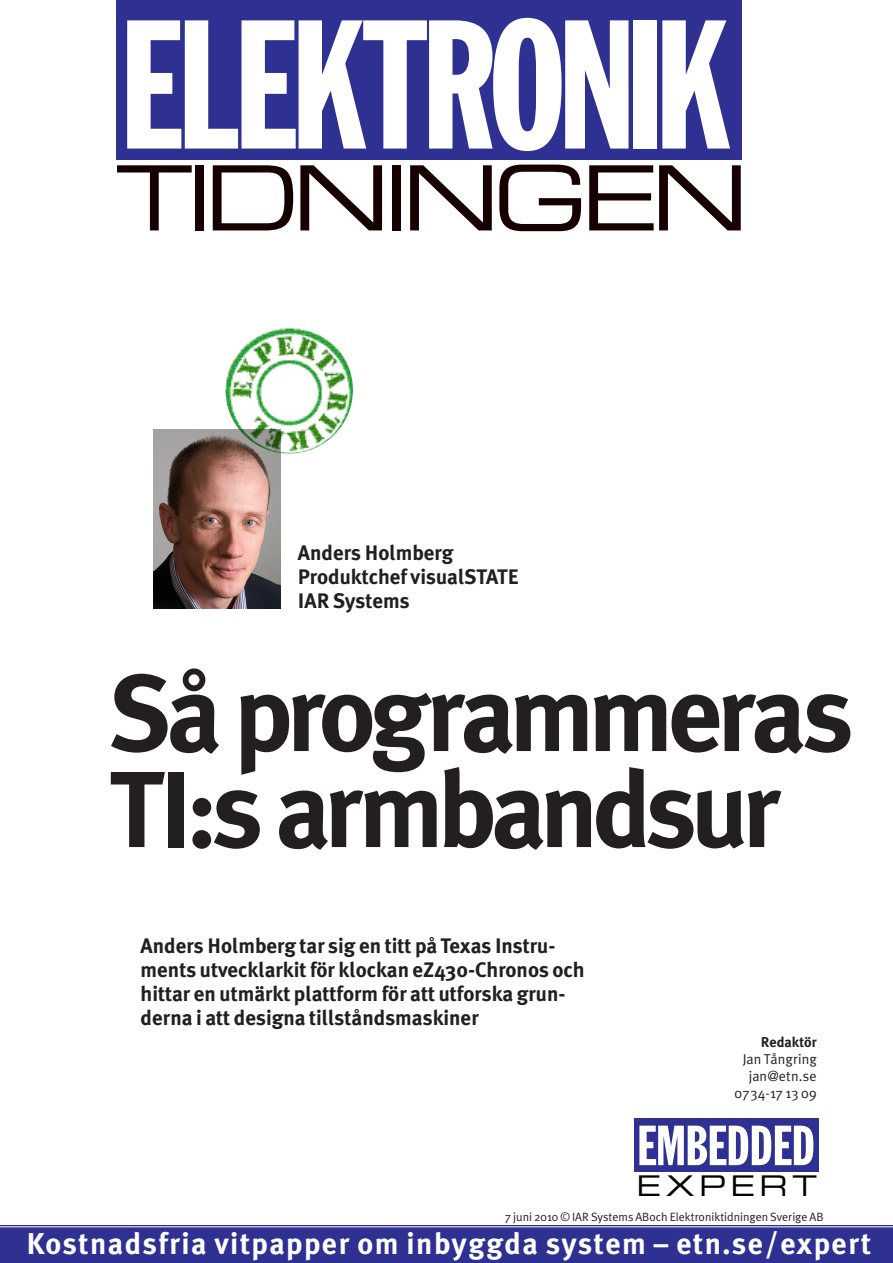
<style>
.page{position:relative;width:893px;height:1263px;background:#fff}
.page>*{position:absolute;margin:0;border:0;box-sizing:border-box;transform-origin:0 0}
.Byline_E-post{font:180px "Franklin Gothic Extra Cond";letter-spacing:-.035em;color:#fff}
.Stor_Rubrik{font:700 108px "Meta Plus";letter-spacing:-.055em;color:#231f20}
.Byline_E-post-2{font:90px "Eurostile Extended Two";letter-spacing:-.08em;color:#160000}
.Byline_E-post-3{font:55.5px "Franklin Gothic Extra Cond";letter-spacing:-.01em;color:#fff}
.Byline_E-post-4{font:700 30px "Meta Plus";letter-spacing:.05em;color:#fff}
.Byline_E-post-5{font:28.5px "Eurostile Extended Two";letter-spacing:.16em;color:#000}
.Stor_Ingress{font:700 21px/24px "Meta Plus";color:#231f20}
.Expert_Brödtext{font:14.25px "Meta Plus Normal";letter-spacing:.005em;color:#231f20}
.Expert_Brödtext-2{font:700 14.25px "Meta Plus";letter-spacing:-.005em;color:#231f20}
.t1{font:12px "Meta Plus Normal";color:#231f20}
</style>
<div class="page">
<div style="left:117px;top:0;width:625px;height:159px;background:#2e3092"></div>
<div style="left:0;top:1226px;width:893px;height:37px;background:#2e3092"></div>
<hr style="left:0;top:1226px;width:893px;height:1px;background:#fff">
<div style="left:634px;top:1118px;width:184px;height:54px;background:#2e3092"></div>
<img style="left:153px;top:429px;width:128px;height:179px">
<img style="left:225px;top:326px;width:128px;height:128px;border-radius:64px">
<p class="Byline_E-post" style="left:120px;top:-11px;width:613px">ELEKTRONIK</p>
<p class="Byline_E-post-2" style="left:115px;top:137px;width:635px">TIDNINGEN</p>
<p class="Stor_Ingress" style="left:298px;top:541px;width:157px">Anders Holmberg</p>
<p class="Stor_Ingress" style="left:298px;top:565px;width:223px">Produktchef visualSTATE</p>
<p class="Stor_Ingress" style="left:298px;top:589px;width:113px">IAR Systems</p>
<p class="Stor_Rubrik" style="left:109px;top:651px;width:746px">Så programmeras</p>
<p class="Stor_Rubrik" style="left:109px;top:747px;width:673px">TI:s armbandsur</p>
<p class="Stor_Ingress" style="left:141px;top:934px;width:445px">Anders Holmberg tar sig en titt på Texas Instru&shy;ments utvecklarkit för klockan eZ430-Chronos och hittar en utmärkt plattform för att utforska grun&shy;derna i att designa tillståndsmaskiner</p>
<p class="Expert_Brödtext-2" style="left:761px;top:1034px;width:57px">Redaktör</p>
<p class="Expert_Brödtext" style="left:743px;top:1051px;width:76px">Jan Tångring</p>
<p class="Expert_Brödtext" style="left:749px;top:1068px;width:69px">jan@etn.se</p>
<p class="Expert_Brödtext" style="left:735px;top:1085px;width:84px">0734-17 13 09</p>
<p class="Byline_E-post-3" style="left:637px;top:1116px;width:180px">EMBEDDED</p>
<p class="Byline_E-post-5" style="left:636px;top:1166px;width:182px">EXPERT</p>
<p class="t1" style="left:505px;top:1210px;width:320px">7 juni 2010 © IAR Systems ABoch Elektroniktidningen Sverige AB</p>
<p class="Byline_E-post-4" style="left:27px;top:1226px;width:846px">Kostnadsfria vitpapper om inbyggda system – etn.se/expert</p>
</div>
